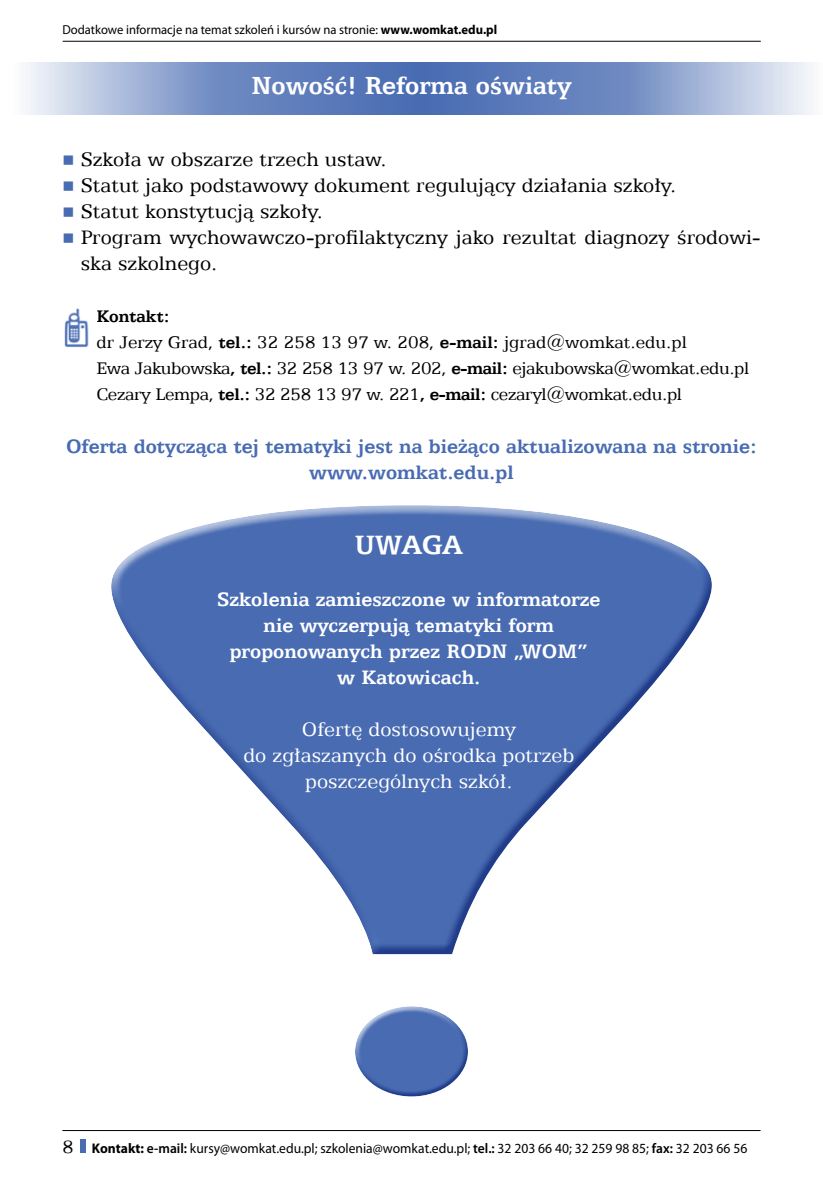
<style>
.page{position:relative;width:823px;height:1191px;background:#fff}
.page>*{position:absolute;margin:0;border:0;box-sizing:border-box;transform-origin:0 0}
.t1{font:700 30px "Egyptian 505 EU";color:#fff}
.t2{font:700 28px "Egyptian 505 EU";color:#fff}
.t3{font:22px/26px "Egyptian 505 EU";color:#000}
.t4{font:700 22px/26px "Egyptian 505 EU";color:#fff;text-align:center}
.t5{font:700 22px/26px "Egyptian 505 EU";color:#486bb2;text-align:center}
.t6{font:22px/26px "Egyptian 505 EU";color:#fff;text-align:center}
.t7{font:19px/26px "Egyptian 505 EU";letter-spacing:-.02em;color:#000}
.t8{font:14px "Myriad Pro";color:#000}
.t9{font:13px "Myriad Pro";color:#000}
.s1{font-weight:700}
.s2{color:#486bb2}
.s3{font-family:"Egyptian 505 EU";font-size:20px}
.s4{font-weight:600}
</style>
<div class="page">
<div style="left:80px;top:1139px;width:6px;height:13px;background:#486bb2"></div>
<hr style="left:62px;top:1130px;width:698px;height:1px;background:#000">
<hr style="left:63px;top:41px;width:697px;height:1px;background:#000">
<svg style="left:26px;top:62px;width:788px;height:52px;background:#849bcb"></svg>
<img style="left:64px;top:308px;width:25px;height:40px">
<div style="left:110px;top:487px;width:602px;height:473px;background:#486bb2;opacity:.75"></div>
<div style="left:351px;top:992px;width:118px;height:106px;background:#486bb2;opacity:.75"></div>
<p class="t9" style="left:62px;top:22px;width:436px">Dodatkowe informacje na temat szkoleń i kursów na stronie: <span class="s1">www.womkat.edu.pl</span></p>
<p class="t2" style="left:252px;top:69px;width:322px">Nowość! Reforma oświaty</p>
<p class="t3" style="left:62px;top:146px;width:321px"><span class="s2">■</span> Szkoła w obszarze trzech ustaw.</p>
<p class="t3" style="left:62px;top:172px;width:611px"><span class="s2">■</span> Statut jako podstawowy dokument regulujący działania szkoły.</p>
<p class="t3" style="left:62px;top:198px;width:258px"><span class="s2">■</span> Statut konstytucją szkoły.</p>
<p class="t3" style="left:81px;top:224px;width:681px;text-indent:-18px"><span class="s2">■</span> Program wychowawczo-profilaktyczny jako rezultat diagnozy środowi&shy;ska szkolnego.</p>
<p class="t7" style="left:96px;top:303px;width:654px"><span class="s1">Kontakt:<br></span>dr Jerzy Grad, <span class="s1">tel.:</span> 32 258 13 97 w. 208, <span class="s1">e-mail:</span> jgrad@womkat. edu. pl<br>Ewa Jakubowska<span class="s1">, tel.:</span> 32 258 13 97 w. 202, <span class="s1">e-mail:</span> ejakubowska@womkat. edu. pl Cezary Lempa, <span class="s1">tel.:</span> 32 258 13 97 w. 221<span class="s1">, e-mail:</span> cezaryl@womkat. edu. pl</p>
<p class="t5" style="left:66px;top:432px;width:692px">Oferta dotycząca tej tematyki jest na bieżąco aktualizowana na stronie: www.womkat.edu.pl</p>
<p class="t1" style="left:355px;top:527px;width:44px">Uwaga</p>
<p class="t4" style="left:217px;top:586px;width:384px">Szkolenia zamieszczone w informatorze nie wyczerpują tematyki form proponowanych przez RODN „WOM”<br>w Katowicach.</p>
<p class="t6" style="left:243px;top:716px;width:332px">Ofertę dostosowujemy<br>do zgłaszanych do ośrodka potrzeb poszczególnych szkół.</p>
<p class="t8" style="left:62px;top:1139px;width:686px"><span class="s3">8</span> <span class="s1">Kontakt:</span> <span class="s4">e-mail:</span> kursy@womkat.edu.pl; szkolenia@womkat.edu.pl; <span class="s4">tel.:</span> 32 203 66 40; 32 259 98 85; <span class="s4">fax:</span> 32 203 66 56</p>
</div>
